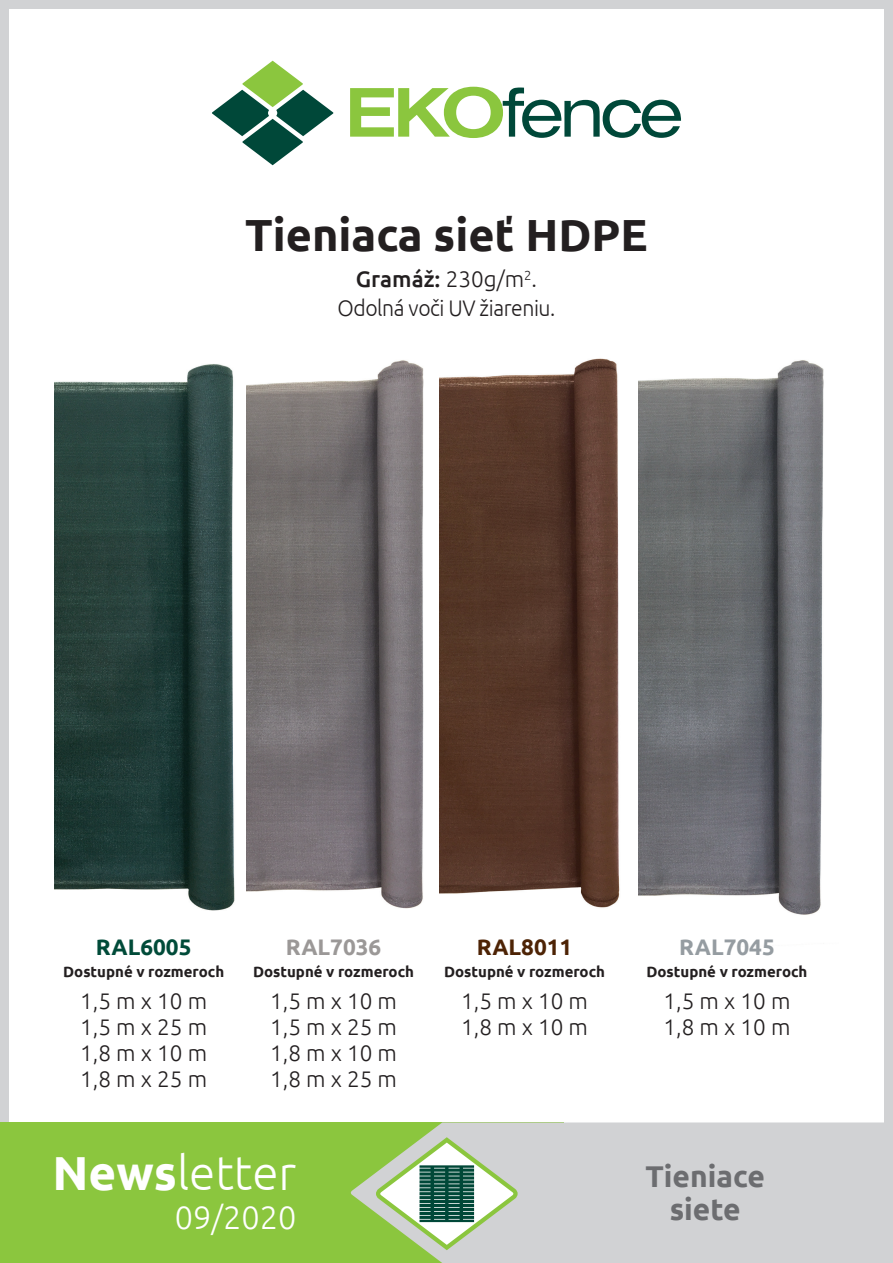
<style>
.page{position:relative;width:893px;height:1263px;background:#fff}
.page>*{position:absolute;margin:0;border:0;box-sizing:border-box;transform-origin:0 0}
.t1{font:300 47.7px "Ubuntu";color:#fff}
.t2{font:700 45px "Ubuntu";color:#231f20}
.t3{font:300 32.4px "Ubuntu";color:#fff}
.t4{font:700 30px/33px "Ubuntu";color:#6c6d70;text-align:center}
.t5{font:300 22.5px/25.8px "Ubuntu";letter-spacing:-.02em;color:#231f20;text-align:justify}
.t6{font:700 22.5px "Ubuntu";color:#004b39}
.t7{font:700 22.5px "Ubuntu";color:#9b9897}
.t8{font:700 22.5px "Ubuntu";color:#4d2305}
.t9{font:700 22.5px "Ubuntu";color:#959ca1}
.t10{font:700 15px "Ubuntu";color:#231f20}
.s1{font-weight:500}
.s2{font-weight:700}
</style>
<div class="page">
<div style="left:0;top:1px;width:9px;height:1261px;background:#d1d2d4"></div>
<svg style="left:350px;top:87px;width:331px;height:51px"></svg>
<hr style="left:242px;top:141px;width:61px;height:2px;background:#004839">
<svg style="left:212px;top:90px;width:57px;height:46px"></svg>
<hr style="left:242px;top:83px;width:61px;height:2px;background:#8bc63e">
<svg style="left:276px;top:90px;width:57px;height:46px"></svg>
<div style="left:884px;top:3px;width:9px;height:1260px;background:#d1d2d4"></div>
<div style="left:0;top:1122px;width:563px;height:141px;background:#8bc63e"></div>
<svg style="left:351px;top:1122px;width:533px;height:141px;background:#cbd1c8"></svg>
<div style="left:0;top:0;width:893px;height:9px;background:#d1d2d4"></div>
<svg style="left:376px;top:1137px;width:142px;height:113px"></svg>
<img style="left:54px;top:364px;width:181px;height:547px">
<img style="left:247px;top:360px;width:177px;height:549px">
<img style="left:440px;top:358px;width:180px;height:550px">
<img style="left:638px;top:360px;width:186px;height:555px">
<h2 class="t2" style="left:245px;top:208px;width:404px">Tieniaca sieť HDPE</h2>
<p class="t5" style="left:338px;top:264px;width:219px;line-height:29px;text-align:center"><span class="s1">Gramáž:</span> 230g/m<sup>2</sup>.<br>Odolná voči UV žiareniu.</p>
<p class="t6" style="left:96px;top:934px;width:97px">RAL6005</p>
<p class="t10" style="left:63px;top:962px;width:162px">Dostupné v rozmeroch</p>
<p class="t5" style="left:80px;top:987px;width:128px">1,5 m x 10 m 1,5 m x 25 m 1,8 m x 10 m 1,8 m x 25 m</p>
<p class="t7" style="left:286px;top:934px;width:97px">RAL7036</p>
<p class="t10" style="left:253px;top:962px;width:162px">Dostupné v rozmeroch</p>
<p class="t5" style="left:270px;top:987px;width:128px">1,5 m x 10 m 1,5 m x 25 m 1,8 m x 10 m 1,8 m x 25 m</p>
<h1 class="t1" style="left:52px;top:1144px;width:245px"><span class="s2">News</span>letter</h1>
<h3 class="t3" style="left:175px;top:1198px;width:123px">09/2020</h3>
<p class="t8" style="left:477px;top:934px;width:97px">RAL8011</p>
<p class="t10" style="left:444px;top:962px;width:162px">Dostupné v rozmeroch</p>
<p class="t5" style="left:461px;top:987px;width:128px">1,5 m x 10 m<br>1,8 m x 10 m</p>
<p class="t9" style="left:679px;top:934px;width:97px">RAL7045</p>
<p class="t10" style="left:646px;top:962px;width:162px">Dostupné v rozmeroch</p>
<p class="t5" style="left:663px;top:987px;width:128px">1,5 m x 10 m<br>1,8 m x 10 m</p>
<h3 class="t4" style="left:646px;top:1159px;width:121px">Tieniace siete</h3>
</div>
